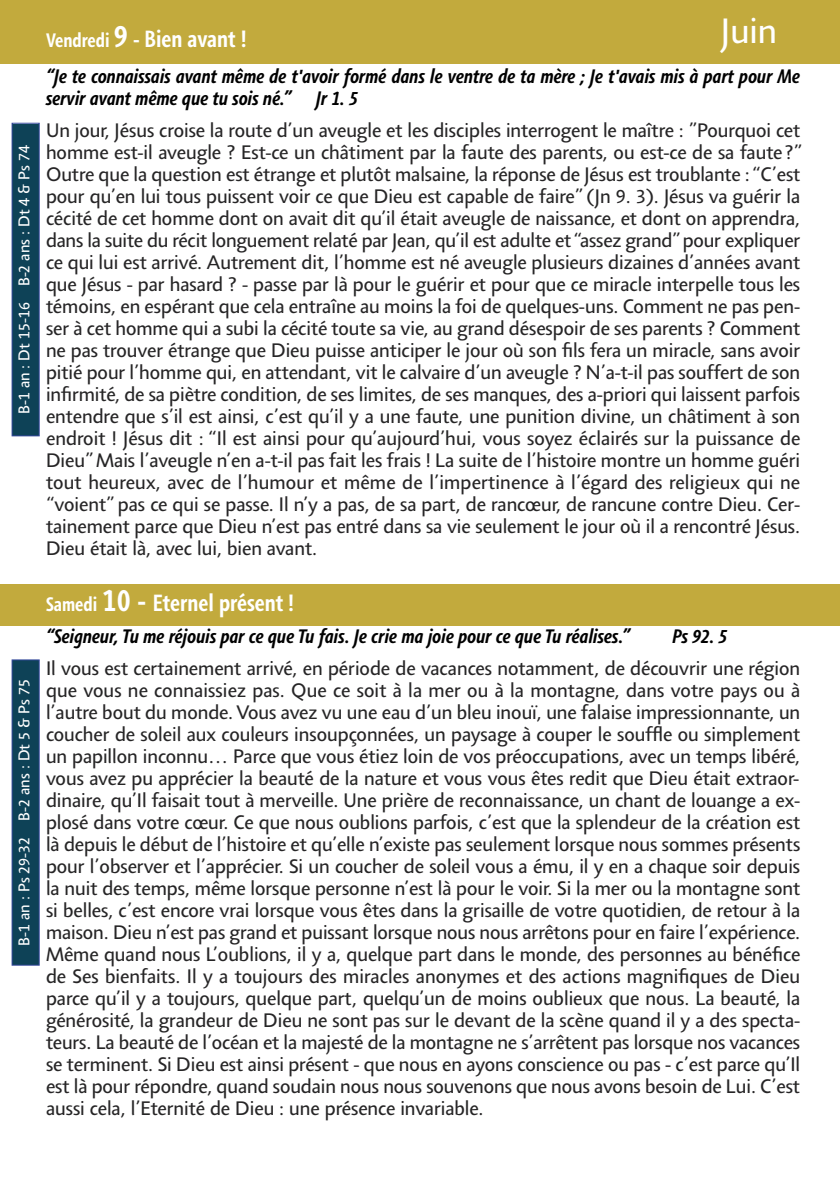
<style>
.page{position:relative;width:840px;height:1191px;background:#fff}
.page>*{position:absolute;margin:0;border:0;box-sizing:border-box;transform-origin:0 0}
.t1{font:36px "Agilita LT Std";color:#fff}
.t2{font:700 condensed 24px "Agilita LT Std";color:#fff}
.t3{font:20px/22px "Agilita LT Std";color:#262526;text-align:justify}
.t4{font:italic 700 condensed 20px/22px "Agilita LT Std";color:#000}
.t5{font:16px "Agilita LT Std";color:#fff}
.s1{font-size:20px}
.s2{font-size:32px}
</style>
<div class="page">
<div style="left:0;top:0;width:839px;height:64px;background:#c2aa3d"></div>
<div style="left:0;top:584px;width:839px;height:41px;background:#c2aa3d"></div>
<div style="left:13px;top:124px;width:26px;height:311px;background:#0e4257"></div>
<div style="left:12px;top:123px;width:28px;height:313px;border:1px solid #33489a"></div>
<div style="left:13px;top:660px;width:26px;height:304px;background:#0e4257"></div>
<div style="left:12px;top:659px;width:28px;height:306px;border:1px solid #33489a"></div>
<p class="t5" style="left:15px;top:414px;width:271px;rotate:-90deg">B-1 an : Dt 15-16 B-2 ans : Dt 4 &amp; Ps 74</p>
<p class="t5" style="left:15px;top:946px;width:268px;rotate:-90deg">B-1 an : Ps 29-32 B-2 ans : Dt 5 &amp; Ps 75</p>
<p class="t2" style="left:46px;top:29px;width:202px"><span class="s1">Vendredi</span> <span class="s2">9</span> - Bien avant !</p>
<h1 class="t1" style="left:720px;top:11px;width:57px">Juin</h1>
<p class="t4" style="left:46px;top:65px;width:755px">“Je te connaissais avant même de t'avoir formé dans le ventre de ta mère ; Je t'avais mis à part pour Me servir avant même que tu sois né.” Jr 1. 5</p>
<p class="t3" style="left:46px;top:119px;width:757px">Un jour, Jésus croise la route d’un aveugle et les disciples interrogent le maître : ”Pourquoi cet homme est-il aveugle ? Est-ce un châtiment par la faute des parents, ou est-ce de sa faute ?” Outre que la question est étrange et plutôt malsaine, la réponse de Jésus est troublante : “C’est pour qu’en lui tous puissent voir ce que Dieu est capable de faire” (Jn 9. 3). Jésus va guérir la cécité de cet homme dont on avait dit qu’il était aveugle de naissance, et dont on apprendra, dans la suite du récit longuement relaté par Jean, qu’il est adulte et “assez grand” pour expliquer ce qui lui est arrivé. Autrement dit, l’homme est né aveugle plusieurs dizaines d’années avant que Jésus - par hasard ? - passe par là pour le guérir et pour que ce miracle interpelle tous les témoins, en espérant que cela entraîne au moins la foi de quelques-uns. Comment ne pas pen&shy;ser à cet homme qui a subi la cécité toute sa vie, au grand désespoir de ses parents ? Comment ne pas trouver étrange que Dieu puisse anticiper le jour où son fils fera un miracle, sans avoir pitié pour l’homme qui, en attendant, vit le calvaire d’un aveugle ? N’a-t-il pas souffert de son infirmité, de sa piètre condition, de ses limites, de ses manques, des a-priori qui laissent parfois entendre que s’il est ainsi, c’est qu’il y a une faute, une punition divine, un châtiment à son endroit ! Jésus dit : “Il est ainsi pour qu’aujourd’hui, vous soyez éclairés sur la puissance de Dieu” Mais l’aveugle n’en a-t-il pas fait les frais ! La suite de l’histoire montre un homme guéri tout heureux, avec de l’humour et même de l’impertinence à l’égard des religieux qui ne “voient” pas ce qui se passe. Il n’y a pas, de sa part, de rancœur, de rancune contre Dieu. Cer&shy;tainement parce que Dieu n’est pas entré dans sa vie seulement le jour où il a rencontré Jésus.<br>Dieu était là, avec lui, bien avant.</p>
<p class="t2" style="left:46px;top:593px;width:249px"><span class="s1">Samedi</span> <span class="s2">10 -</span> Eternel présent !</p>
<p class="t4" style="left:46px;top:625px;width:585px">“Seigneur, Tu me réjouis par ce que Tu fais. Je crie ma joie pour ce que Tu réalises.”</p>
<p class="t4" style="left:672px;top:625px;width:57px">Ps 92. 5</p>
<p class="t3" style="left:46px;top:657px;width:755px">Il vous est certainement arrivé, en période de vacances notamment, de découvrir une région que vous ne connaissiez pas. Que ce soit à la mer ou à la montagne, dans votre pays ou à l’autre bout du monde. Vous avez vu une eau d’un bleu inouï, une falaise impressionnante, un coucher de soleil aux couleurs insoupçonnées, un paysage à couper le souffle ou simplement un papillon inconnu… Parce que vous étiez loin de vos préoccupations, avec un temps libéré, vous avez pu apprécier la beauté de la nature et vous vous êtes redit que Dieu était extraor&shy;dinaire, qu’Il faisait tout à merveille. Une prière de reconnaissance, un chant de louange a ex&shy;plosé dans votre cœur. Ce que nous oublions parfois, c’est que la splendeur de la création est là depuis le début de l’histoire et qu’elle n’existe pas seulement lorsque nous sommes présents pour l’observer et l’apprécier. Si un coucher de soleil vous a ému, il y en a chaque soir depuis la nuit des temps, même lorsque personne n’est là pour le voir. Si la mer ou la montagne sont si belles, c’est encore vrai lorsque vous êtes dans la grisaille de votre quotidien, de retour à la maison. Dieu n’est pas grand et puissant lorsque nous nous arrêtons pour en faire l’expérience.<br>Même quand nous L’oublions, il y a, quelque part dans le monde, des personnes au bénéfice de Ses bienfaits. Il y a toujours des miracles anonymes et des actions magnifiques de Dieu parce qu’il y a toujours, quelque part, quelqu’un de moins oublieux que nous. La beauté, la générosité, la grandeur de Dieu ne sont pas sur le devant de la scène quand il y a des specta&shy;teurs. La beauté de l’océan et la majesté de la montagne ne s’arrêtent pas lorsque nos vacances se terminent. Si Dieu est ainsi présent - que nous en ayons conscience ou pas - c’est parce qu’Il est là pour répondre, quand soudain nous nous souvenons que nous avons besoin de Lui. C’est aussi cela, l’Eternité de Dieu : une présence invariable.</p>
</div>
